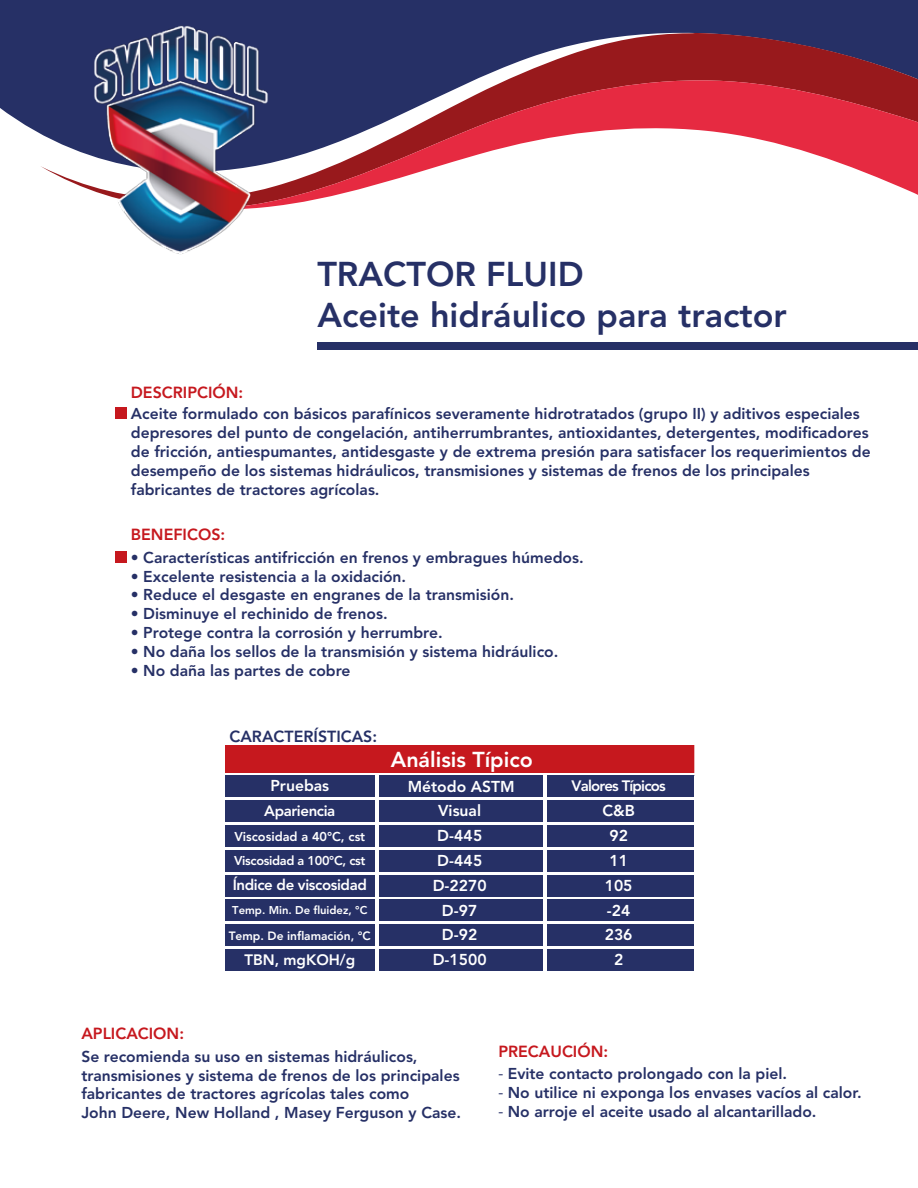
<style>
.page{position:relative;width:918px;height:1188px;background:#fff}
.page>*{position:absolute;margin:0;border:0;box-sizing:border-box;transform-origin:0 0}
.t1{font:800 34.2px/41px "Avenir LT Pro";color:#263066}
.t2{font:800 21.45px "Avenir LT Pro";color:#fff}
.t3{font:800 16.05px "Avenir LT Pro";color:#c6181e}
.t4{font:800 16.05px "Avenir LT Pro";color:#263066}
.t5{font:800 15.6px/18.8px "Avenir LT Pro";color:#263066}
.t6{font:800 15.6px/24.8px "Avenir LT Pro";color:#fff;text-align:center}
.t7{font:800 15px "Avenir LT Pro";letter-spacing:-.025em;color:#fff}
.t8{font:800 15px "Avenir LT Pro";letter-spacing:-.055em;color:#fff}
.t9{font:800 15px "Avenir LT Pro";color:#fff}
.t10{font:800 12.75px "Avenir LT Pro";letter-spacing:-.025em;color:#fff}
.t11{font:800 12.75px "Avenir LT Pro";color:#fff}
.t12{font:800 12px "Avenir LT Pro";color:#fff}
.t13{font:800 11.25px "Avenir LT Pro";color:#fff}
.s1{font-family:"Myriad Pro";font-weight:400}
</style>
<div class="page">
<div style="left:317px;top:342px;width:601px;height:8px;background:#263066"></div>
<div style="left:115px;top:408px;width:12px;height:11px;background:#c6181e"></div>
<div style="left:115px;top:552px;width:12px;height:11px;background:#c6181e"></div>
<svg style="left:225px;top:745px;width:470px;height:226px;background:#51446e"></svg>
<div style="left:0;top:0;width:918px;height:134px;background:#263066"></div>
<svg style="left:40px;top:33px;width:878px;height:155px;background:#603a59"></svg>
<svg style="left:277px;top:80px;width:641px;height:126px"></svg>
<img style="left:84px;top:17px;width:193px;height:238px">
<p class="t3" style="left:131px;top:383px;width:114px">DESCRIPCIÓN:</p>
<h1 class="t1" style="left:317px;top:254px;width:471px">TRACTOR FLUID<br>Aceite hidráulico para tractor</h1>
<p class="t5" style="left:131px;top:405px;width:741px">Aceite formulado con básicos parafínicos severamente hidrotratados (grupo II) y aditivos especiales depresores del punto de congelación, antiherrumbrantes, antioxidantes, detergentes, modificadores de fricción, antiespumantes, antidesgaste y de extrema presión para satisfacer los requerimientos de desempeño de los sistemas hidráulicos, transmisiones y sistemas de frenos de los principales fabricantes de tractores agrícolas.</p>
<p class="t3" style="left:131px;top:525px;width:96px">BENEFICOS:</p>
<p class="t5" style="left:131px;top:548px;width:454px">• Características antifricción en frenos y embragues húmedos.</p>
<p class="t5" style="left:131px;top:567px;width:277px">• Excelente resistencia a la oxidación.</p>
<p class="t5" style="left:131px;top:586px;width:385px">• Reduce el desgaste en engranes de la transmisión.</p>
<p class="t5" style="left:131px;top:605px;width:258px">• Disminuye el rechinido de frenos.</p>
<p class="t5" style="left:131px;top:623px;width:313px">• Protege contra la corrosión y herrumbre.</p>
<p class="t5" style="left:131px;top:642px;width:429px">• No daña los sellos de la transmisión y sistema hidráulico.</p>
<p class="t5" style="left:131px;top:661px;width:221px">• No daña las partes de cobre</p>
<p class="t3" style="left:81px;top:1024px;width:104px">APLICACION:</p>
<p class="t4" style="left:229px;top:727px;width:149px">CARACTERÍSTICAS:</p>
<p class="t6" style="left:270px;top:774px;width:60px">Pruebas</p>
<p class="t7" style="left:264px;top:802px;width:73px">Apariencia</p>
<p class="t10" style="left:234px;top:853px;width:133px">Viscosidad a 100°C, cst</p>
<p class="t11" style="left:234px;top:829px;width:132px">Viscosidad a 40°C, cst</p>
<p class="t7" style="left:233px;top:876px;width:136px">Índice de viscosidad</p>
<p class="t13" style="left:232px;top:903px;width:137px">Temp. Min. De fluidez, °C</p>
<p class="t12" style="left:229px;top:929px;width:144px">Temp. De inflamación, °C</p>
<p class="t9" style="left:244px;top:951px;width:112px">TBN, mgKOH/g</p>
<h2 class="t2" style="left:391px;top:747px;width:143px">Análisis Típico</h2>
<p class="t6" style="left:408px;top:774px;width:108px">Método ASTM</p>
<p class="t8" style="left:572px;top:777px;width:96px">Valores Típicos</p>
<p class="t6" style="left:433px;top:799px;width:55px">Visual<br>D-445<br>D-445<br>D-2270<br>D-97<br>D-92<br>D-1500</p>
<p class="t6" style="left:602px;top:799px;width:34px">C&amp;B</p>
<p class="t6" style="left:605px;top:823px;width:29px">92<br>11<br>105 -24<br>236<br>2</p>
<p class="t5" style="left:81px;top:1047px;width:381px">Se recomienda su uso en sistemas hidráulicos, transmisiones y sistema de frenos de los principales fabricantes de tractores agrícolas tales como<br>John Deere, New Holland , Masey Ferguson y Case.</p>
<p class="t3" style="left:498px;top:1042px;width:111px">PRECAUCIÓN:</p>
<p class="t5" style="left:498px;top:1065px;width:290px"><span class="s1">-</span> Evite contacto prolongado con la piel.</p>
<p class="t5" style="left:498px;top:1083px;width:365px"><span class="s1">-</span> No utilice ni exponga los envases vacíos al calor.</p>
<p class="t5" style="left:498px;top:1102px;width:320px"><span class="s1">-</span> No arroje el aceite usado al alcantarillado.</p>
</div>
